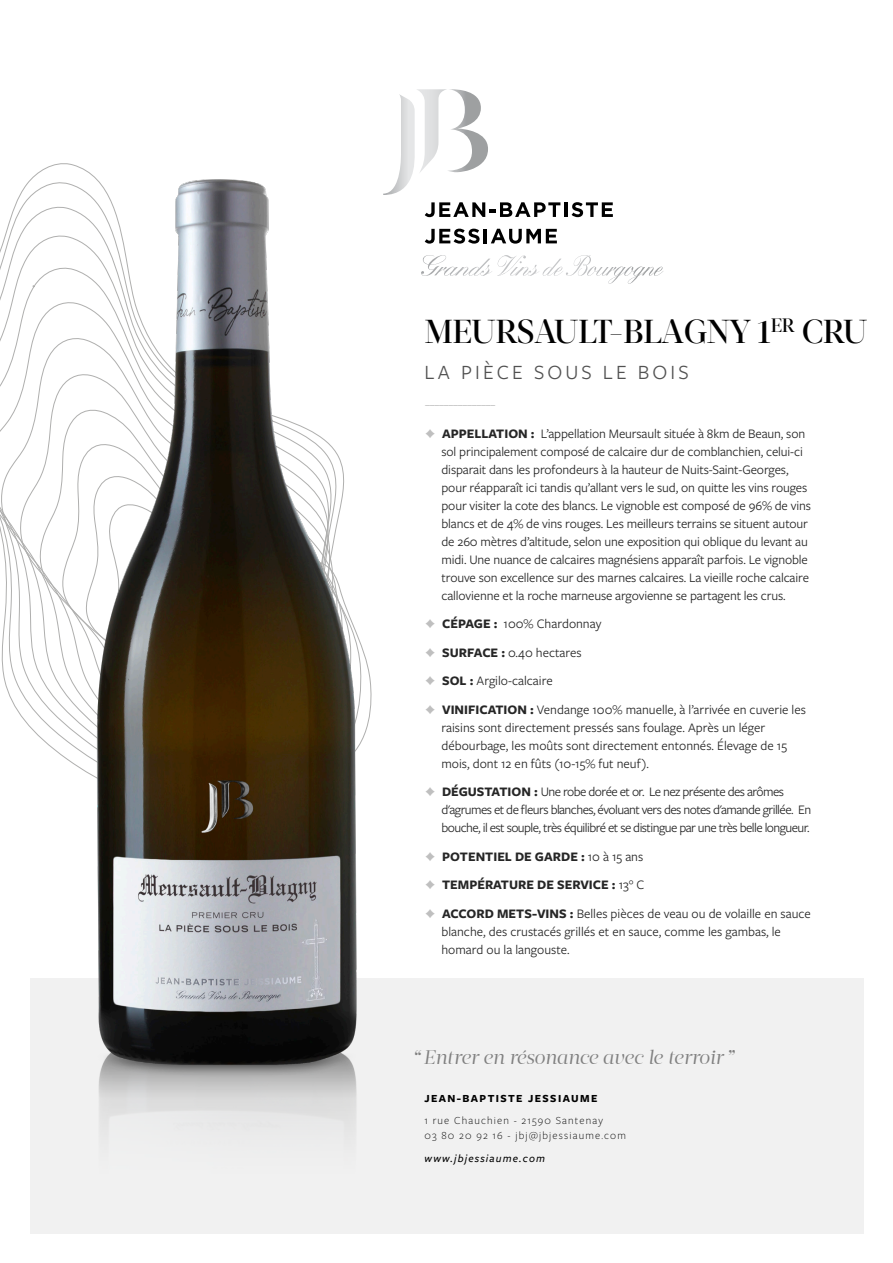
<style>
.page{position:relative;width:893px;height:1263px;background:#fff}
.page>*{position:absolute;margin:0;border:0;box-sizing:border-box;transform-origin:0 0}
.t1{font:500 33px "Acta Display W01";letter-spacing:-.02em;color:#000}
.t2{font:300 22.5px "Freight Sans Pro";color:#c4c4c4}
.t3{font:21px "Freight Sans Pro";letter-spacing:.15em;color:#525252}
.t4{font:italic 19.5px "Acta Display W04";letter-spacing:-.015em;color:#808080}
.t5{font:13.5px/18px "Freight Sans Pro";letter-spacing:-.01em;color:#262626}
.t6{font:13.5px/18px "Freight Sans Pro";letter-spacing:-.04em;color:#262626}
.t7{font:700 13.5px/28.5px "Freight Sans Pro";color:#262626}
.t8{font:300 11.25px/15px "Freight Sans Pro";letter-spacing:.1em;color:#000}
.t9{font:700 11.25px "Freight Sans Pro";letter-spacing:.125em;color:#000}
.t10{font:italic 500 11.25px "Freight Sans Pro";letter-spacing:.1em;color:#000}
.s1{font-weight:700}
.s2{font-weight:400}
</style>
<div class="page">
<div style="left:30px;top:978px;width:833px;height:255px;background:#f1f1f1"></div>
<svg style="left:588px;top:202px;width:25px;height:15px"></svg>
<svg style="left:399px;top:89px;width:78px;height:9px"></svg>
<img style="left:0;top:98px;width:588px;height:1034px">
<svg style="left:421px;top:255px;width:242px;height:29px"></svg>
<svg style="left:426px;top:429px;width:9px;height:9px"></svg>
<svg style="left:426px;top:619px;width:9px;height:9px"></svg>
<svg style="left:426px;top:648px;width:9px;height:9px"></svg>
<svg style="left:426px;top:676px;width:9px;height:9px"></svg>
<svg style="left:426px;top:705px;width:9px;height:9px"></svg>
<svg style="left:426px;top:787px;width:9px;height:9px"></svg>
<svg style="left:426px;top:852px;width:9px;height:9px"></svg>
<svg style="left:426px;top:880px;width:9px;height:9px"></svg>
<svg style="left:426px;top:909px;width:9px;height:9px"></svg>
<h1 class="t1" style="left:424px;top:313px;width:445px">MEURSAULT-BLAGNY 1<sup>ER</sup> CRU</h1>
<h3 class="t3" style="left:424px;top:358px;width:266px">LA PIÈCE SOUS LE BOIS</h3>
<h2 class="t2" style="left:424px;top:388px;width:73px">---------------</h2>
<p class="t5" style="left:441px;top:424px;width:371px"><span class="s1">APPELLATION :</span> L’appellation Meursault située à 8km de Beaun, son sol principalement composé de calcaire dur de comblanchien, celui-ci disparait dans les profondeurs à la hauteur de Nuits-Saint-Georges, pour réapparaît ici tandis qu’allant vers le sud, on quitte les vins rouges pour visiter la cote des blancs. Le vignoble est composé de 96% de vins blancs et de 4% de vins rouges. Les meilleurs terrains se situent autour de 260 mètres d’altitude, selon une exposition qui oblique du levant au midi. Une nuance de calcaires magnésiens apparaît parfois. Le vignoble trouve son excellence sur des marnes calcaires. La vieille roche calcaire callovienne et la roche marneuse argovienne se partagent les crus.</p>
<p class="t5" style="left:442px;top:609px;width:365px;line-height:28.5px"><span class="s1">CÉPAGE :</span> 100% Chardonnay<br><span class="s1">SURFACE :</span> 0.40 hectares<br><span class="s1">SOL :</span> Argilo-calcaire<br><span class="s1">VINIFICATION :</span> Vendange 100% manuelle, à l’arrivée en cuverie les</p>
<p class="t5" style="left:441px;top:718px;width:347px">raisins sont directement pressés sans foulage. Après un léger débourbage, les moûts sont directement entonnés. Élevage de 15 mois, dont 12 en fûts (10-15% fut neuf).</p>
<p class="t6" style="left:441px;top:782px;width:371px"><span class="s1">DÉGUSTATION :</span> Une robe dorée et or. Le nez présente des arômes d'agrumes et de fleurs blanches, évoluant vers des notes d'amande grillée. En bouche, il est souple, très équilibré et se distingue par une très belle longueur.</p>
<p class="t7" style="left:442px;top:841px;width:370px">POTENTIEL DE GARDE : <span class="s2">10 à 15 ans<br></span>TEMPÉRATURE DE SERVICE : <span class="s2">13° C<br></span>ACCORD METS-VINS : <span class="s2">Belles pièces de veau ou de volaille en sauce</span></p>
<p class="t5" style="left:441px;top:922px;width:341px">blanche, des crustacés grillés et en sauce, comme les gambas, le homard ou la langouste.</p>
<h3 class="t4" style="left:412px;top:1046px;width:324px">“Entrer en résonance avec le terroir ”</h3>
<p class="t9" style="left:424px;top:1090px;width:175px">JEAN-BAPTISTE JESSIAUME</p>
<p class="t8" style="left:424px;top:1112px;width:203px">1 rue Chauchien - 21590 Santenay<br>03 80 20 92 16 - jbj@jbjessiaume.com</p>
<p class="t10" style="left:424px;top:1150px;width:122px">www.jbjessiaume.com</p>
</div>
